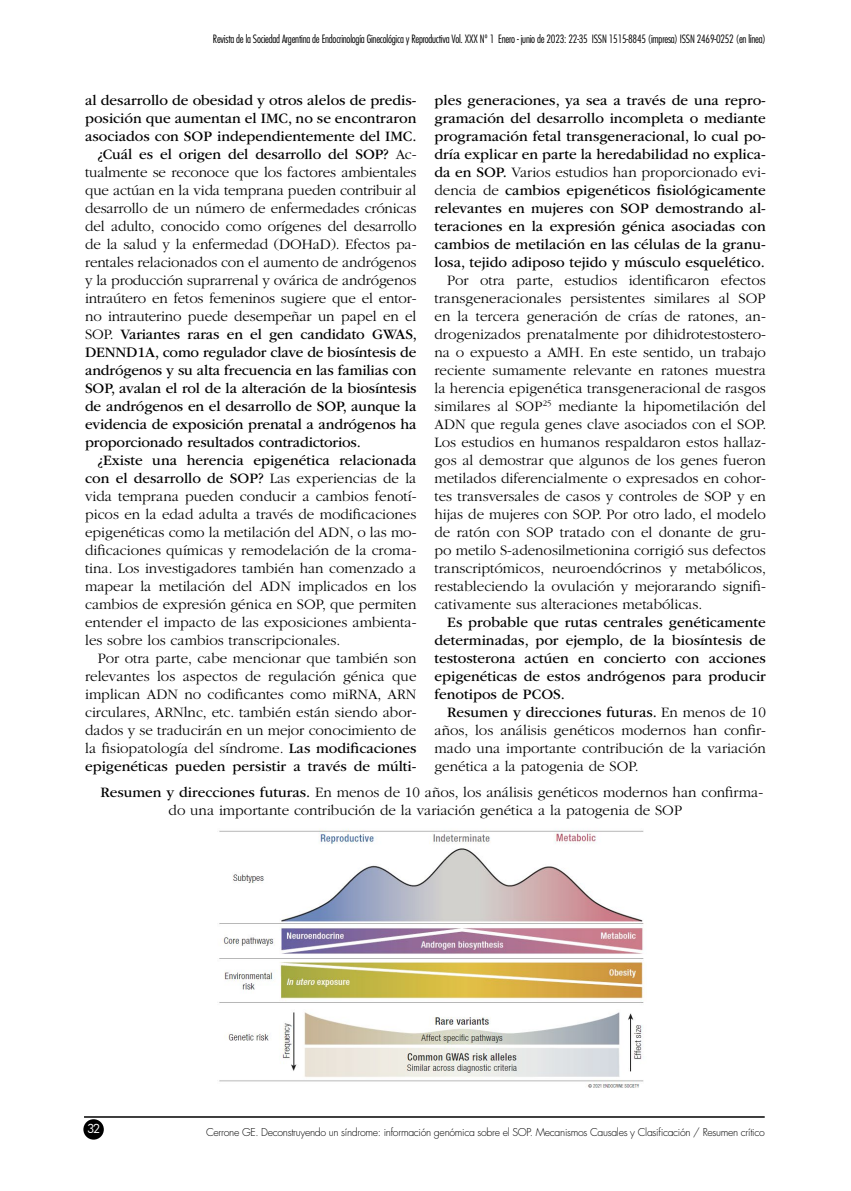
<style>
.page{position:relative;width:851px;height:1191px;background:#fff}
.page>*{position:absolute;margin:0;border:0;box-sizing:border-box;transform-origin:0 0}
.t1{font:300 15px/18px "ITC Garamond Std";color:#000;text-align:justify}
.t2{font:15px/18px "ITC Garamond Std";color:#000;text-align:justify}
.t3{font:12px "Futura";color:#fff}
.t4{font:300 condensed 11.25px "Futura Std";letter-spacing:-.02em;color:#000}
.t5{font:300 10.5px "Futura Std";letter-spacing:-.03em;color:#000}
.s1{font-weight:300}
.s2{font-weight:400}
</style>
<div class="page">
<hr style="left:84px;top:1116px;width:680px;height:1px;background:#000">
<div style="left:83px;top:1119px;width:21px;height:20px;background:#000;border-radius:50%"></div>
<img style="left:219px;top:829px;width:426px;height:259px">
<p class="t4" style="left:213px;top:33px;width:554px">Revista de la Sociedad Argentina de Endocrinología Ginecológica y Reproductiva Vol. XXX Nº 1 Enero - junio de 2023: 22-35 ISSN 1515-8845 (impresa) ISSN 2469-0252 (en línea)</p>
<p class="t2" style="left:85px;top:91px;width:333px">al desarrollo de obesidad y otros alelos de predis-</p>
<p class="t2" style="left:85px;top:109px;width:333px">posición que aumentan el IMC, no se encontraron</p>
<p class="t2" style="left:85px;top:127px;width:333px">asociados con SOP independientemente del IMC.</p>
<p class="t2" style="left:98px;top:145px;width:320px">¿Cuál es el origen del desarrollo del SOP? <span class="s1">Ac-</span></p>
<p class="t1" style="left:85px;top:164px;width:333px">tualmente se reconoce que los factores ambientales</p>
<p class="t1" style="left:85px;top:182px;width:333px">que actúan en la vida temprana pueden contribuir al</p>
<p class="t1" style="left:85px;top:200px;width:333px">desarrollo de un número de enfermedades crónicas</p>
<p class="t1" style="left:85px;top:218px;width:333px">del adulto, conocido como orígenes del desarrollo</p>
<p class="t1" style="left:85px;top:236px;width:333px">de la salud y la enfermedad (DOHaD). Efectos pa-</p>
<p class="t1" style="left:85px;top:254px;width:333px">rentales relacionados con el aumento de andrógenos</p>
<p class="t1" style="left:85px;top:272px;width:333px">y la producción suprarrenal y ovárica de andrógenos</p>
<p class="t1" style="left:85px;top:290px;width:333px">intraútero en fetos femeninos sugiere que el entor-</p>
<p class="t1" style="left:85px;top:308px;width:333px">no intrauterino puede desempeñar un papel en el</p>
<p class="t2" style="left:85px;top:325px;width:333px"><span class="s1">SOP.</span> Variantes raras en el gen candidato GWAS,</p>
<p class="t2" style="left:85px;top:343px;width:333px">DENND1A, como regulador clave de biosíntesis de</p>
<p class="t2" style="left:85px;top:361px;width:333px">andrógenos y su alta frecuencia en las familias con</p>
<p class="t2" style="left:85px;top:379px;width:333px">SOP, avalan el rol de la alteración de la biosíntesis</p>
<p class="t2" style="left:85px;top:397px;width:333px">de andrógenos en el desarrollo de SOP, aunque la</p>
<p class="t2" style="left:85px;top:415px;width:333px">evidencia de exposición prenatal a andrógenos ha</p>
<p class="t2" style="left:85px;top:433px;width:277px">proporcionado resultados contradictorios.</p>
<p class="t2" style="left:98px;top:451px;width:320px">¿Existe una herencia epigenética relacionada</p>
<p class="t2" style="left:85px;top:469px;width:333px">con el desarrollo de SOP? <span class="s1">Las experiencias de la</span></p>
<p class="t1" style="left:85px;top:488px;width:333px">vida temprana pueden conducir a cambios fenotí-</p>
<p class="t1" style="left:85px;top:506px;width:333px">picos en la edad adulta a través de modificaciones</p>
<p class="t1" style="left:85px;top:524px;width:333px">epigenéticas como la metilación del ADN, o las mo-</p>
<p class="t1" style="left:85px;top:542px;width:333px">dificaciones químicas y remodelación de la croma-</p>
<p class="t1" style="left:85px;top:560px;width:333px">tina. Los investigadores también han comenzado a</p>
<p class="t1" style="left:85px;top:578px;width:333px">mapear la metilación del ADN implicados en los</p>
<p class="t1" style="left:85px;top:596px;width:333px">cambios de expresión génica en SOP, que permiten</p>
<p class="t1" style="left:85px;top:614px;width:333px">entender el impacto de las exposiciones ambienta-</p>
<p class="t1" style="left:85px;top:632px;width:257px">les sobre los cambios transcripcionales.</p>
<p class="t1" style="left:98px;top:650px;width:320px">Por otra parte, cabe mencionar que también son</p>
<p class="t1" style="left:85px;top:668px;width:333px">relevantes los aspectos de regulación génica que</p>
<p class="t1" style="left:85px;top:686px;width:333px">implican ADN no codificantes como miRNA, ARN</p>
<p class="t1" style="left:85px;top:704px;width:333px">circulares, ARNlnc, etc. también están siendo abor-</p>
<p class="t1" style="left:85px;top:722px;width:333px">dados y se traducirán en un mejor conocimiento de</p>
<p class="t1" style="left:85px;top:740px;width:333px">la fisiopatología del síndrome. <span class="s2">Las modificaciones</span></p>
<p class="t2" style="left:85px;top:757px;width:333px">epigenéticas pueden persistir a través de múlti-</p>
<p class="t2" style="left:434px;top:91px;width:333px">ples generaciones, ya sea a través de una repro&shy;gramación del desarrollo incompleta o mediante programación fetal transgeneracional, lo cual po&shy;dría explicar en parte la heredabilidad no explica&shy;da en SOP. <span class="s1">Varios estudios han proporcionado evi&shy;dencia de</span> cambios epigenéticos fisiológicamente relevantes en mujeres con SOP demostrando al&shy;teraciones en la expresión génica asociadas con cambios de metilación en las células de la granu&shy;losa, tejido adiposo tejido y músculo esquelético.</p>
<p class="t1" style="left:434px;top:272px;width:333px;text-indent:13px">Por otra parte, estudios identificaron efectos transgeneracionales persistentes similares al SOP en la tercera generación de crías de ratones, an&shy;drogenizados prenatalmente por dihidrotestostero&shy;na o expuesto a AMH. En este sentido, un trabajo reciente sumamente relevante en ratones muestra la herencia epigenética transgeneracional de rasgos similares al SOP<sup>25</sup> mediante la hipometilación del ADN que regula genes clave asociados con el SOP.<br>Los estudios en humanos respaldaron estos hallaz&shy;gos al demostrar que algunos de los genes fueron metilados diferencialmente o expresados en cohor&shy;tes transversales de casos y controles de SOP y en hijas de mujeres con SOP. Por otro lado, el modelo de ratón con SOP tratado con el donante de gru&shy;po metilo S-adenosilmetionina corrigió sus defectos transcriptómicos, neuroendócrinos y metabólicos, restableciendo la ovulación y mejorarando signifi&shy;cativamente sus alteraciones metabólicas.</p>
<p class="t2" style="left:434px;top:613px;width:333px;text-indent:13px">Es probable que rutas centrales genéticamente determinadas, por ejemplo, de la biosíntesis de testosterona actúen en concierto con acciones epigenéticas de estos andrógenos para producir fenotipos de PCOS.</p>
<p class="t1" style="left:434px;top:704px;width:333px;text-indent:13px"><span class="s2">Resumen y direcciones futuras.</span> En menos de 10 años, los análisis genéticos modernos han confir&shy;mado una importante contribución de la variación genética a la patogenia de SOP.</p>
<p class="t1" style="left:168px;top:784px;width:596px;text-indent:-68px"><span class="s2">Resumen y direcciones futuras.</span> En menos de 10 años, los análisis genéticos modernos han confirma&shy;do una importante contribución de la variación genética a la patogenia de SOP</p>
<p class="t3" style="left:87px;top:1120px;width:15px">32</p>
<p class="t5" style="left:206px;top:1126px;width:560px">Cerrone GE. Deconstruyendo un síndrome: información genómica sobre el SOP. Mecanismos Causales y Clasificación / Resumen crítico</p>
</div>
